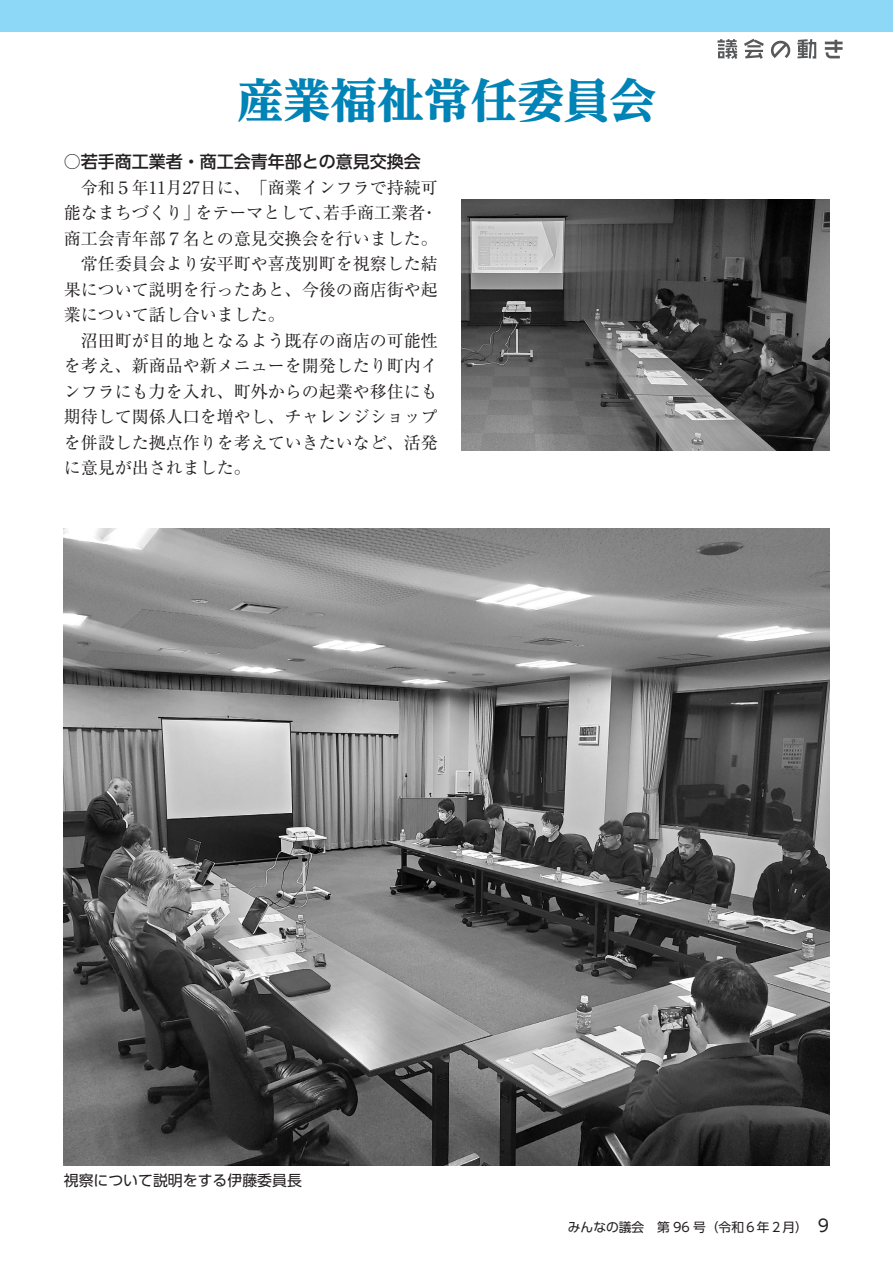
<style>
.page{position:relative;width:893px;height:1263px;background:#fff}
.page>*{position:absolute;margin:0;border:0;box-sizing:border-box;transform-origin:0 0}
.t1{font:800 46.8px "UD Reimin Pr 6";color:#0083b6}
.t2{font:16.95px/25.5px "Ryumin Pr 6";color:#231f20}
.t3{font:500 16.95px "UD Shin Go Pro";color:#231f20}
.t4{font:14.85px "UD Shin Go Pro";color:#231f20}
.t5{font:12.75px "UD Shin Go Pr 6";color:#231f20}
.s1{font-family:"Ryumin Pr 6";font-weight:400}
.s2{font-size:16.95px}
</style>
<div class="page">
<svg style="left:717px;top:39px;width:126px;height:20px"></svg>
<div style="left:0;top:0;width:893px;height:32px;background:#8dd7f7"></div>
<img style="left:64px;top:529px;width:765px;height:636px">
<img style="left:461px;top:200px;width:368px;height:251px">
<h1 class="t1" style="left:237px;top:61px;width:421px">産業福祉常任委員会</h1>
<p class="t3" style="left:64px;top:148px;width:359px"><span class="s1">○</span>若手商工業者・商工会青年部との意見交換会</p>
<p class="t2" style="left:64px;top:174px;width:376px">　令和５年１１月２７日に、「商業インフラで持続可能なまちづくり」をテーマとして、若手商工業者・商工会青年部７名との意見交換会を行いました。　常任委員会より安平町や喜茂別町を視察した結果について説明を行ったあと、今後の商店街や起業について話し合いました。<br>　沼田町が目的地となるよう既存の商店の可能性を考え、新商品や新メニューを開発したり町内インフラにも力を入れ、町外からの起業や移住にも期待して関係人口を増やし、チャレンジショップを併設した拠点作りを考えていきたいなど、活発に意見が出されました。</p>
<p class="t4" style="left:64px;top:1168px;width:240px">視察について説明をする伊藤委員長</p>
<p class="t5" style="left:568px;top:1217px;width:263px">みんなの議会　第 96 号（令和６年２月） <span class="s2">9</span></p>
</div>
